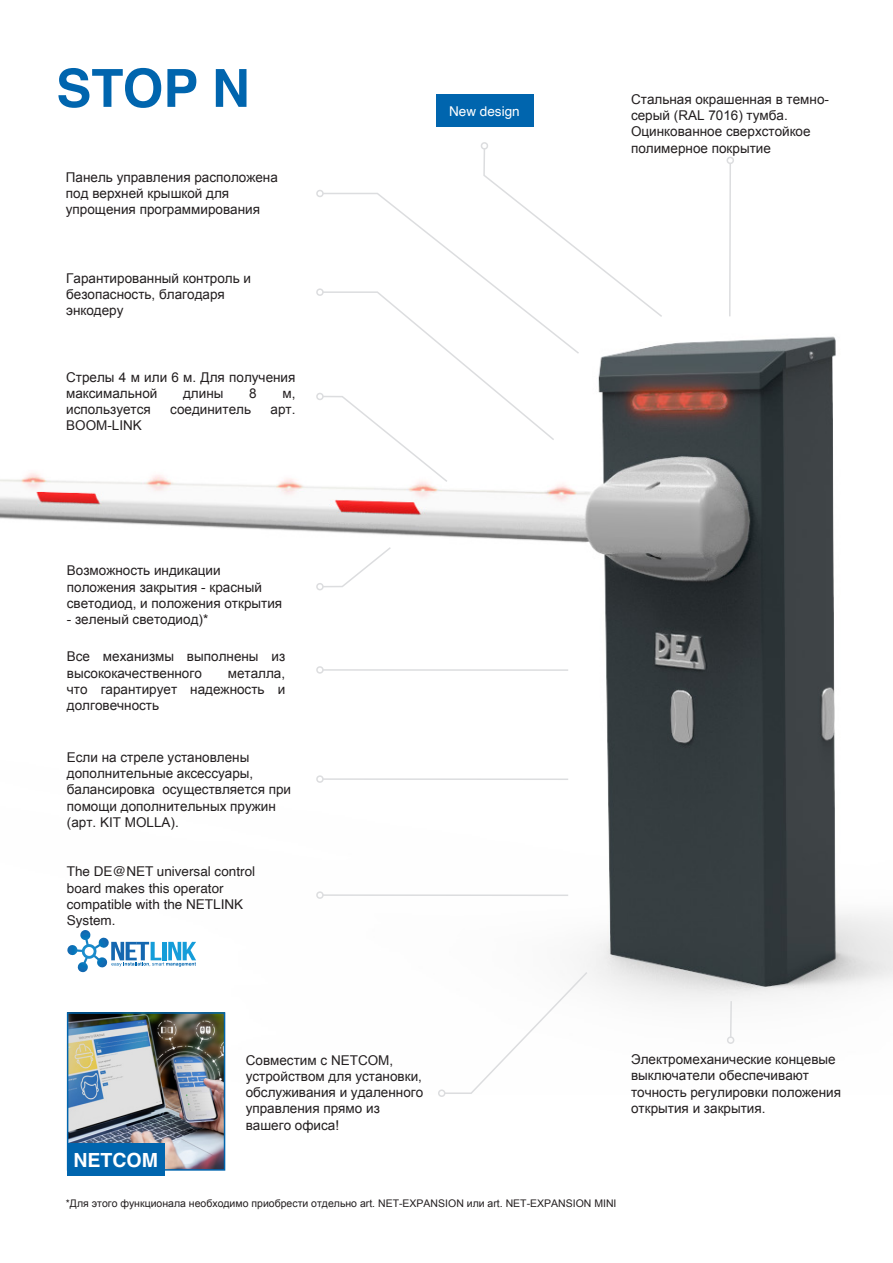
<style>
.page{position:relative;width:893px;height:1263px;background:#fff}
.page>*{position:absolute;margin:0;border:0;box-sizing:border-box;transform-origin:0 0}
.TITOLO_FAMIGLIA_MOTO{font:700 52.5px "Helvetica";color:#0065ae}
.t1{font:700 19.5px "Helvetica";color:#fff}
.DESCRIZIONE_HIGHLIGH{font:13.5px/16.2px "Arial";color:#231f20}
.NOTE_TABELLE__nidifi{font:13.5px/16.2px "Arial";color:#231f20}
.DESCRIZIONE_HIGHLIGH-2{font:13.5px/16.2px "Helvetica";color:#231f20}
.DESCRIZIONE_HIGHLIGH-3{font:13.5px "Helvetica";color:#fff}
.DESCRIZIONE_HIGHLIGH-4{font:10.5px "Arial";color:#231f20}
.s1{font-family:"Helvetica"}
</style>
<div class="page">
<img style="left:0;top:336px;width:893px;height:759px">
<svg style="left:67px;top:930px;width:129px;height:43px"></svg>
<div style="left:436px;top:94px;width:97px;height:33px;background:#0065ae"></div>
<svg style="left:443px;top:970px;width:146px;height:125px"></svg>
<div style="left:438px;top:1089px;width:7px;height:8px;border:2px solid #dcdddf;border-radius:50%"></div>
<hr style="left:323px;top:778px;width:245px;height:2px;background:#dcdddf">
<svg style="left:316px;top:774px;width:9px;height:10px"></svg>
<hr style="left:323px;top:669px;width:245px;height:2px;background:#dcdddf">
<svg style="left:316px;top:665px;width:9px;height:10px"></svg>
<hr style="left:323px;top:894px;width:245px;height:2px;background:#dcdddf">
<svg style="left:316px;top:890px;width:9px;height:10px"></svg>
<svg style="left:316px;top:546px;width:76px;height:46px"></svg>
<svg style="left:316px;top:142px;width:348px;height:341px"></svg>
<svg style="left:726px;top:156px;width:8px;height:161px"></svg>
<svg style="left:727px;top:999px;width:9px;height:46px"></svg>
<img style="left:70px;top:1015px;width:152px;height:153px">
<div style="left:67px;top:1012px;width:158px;height:159px;border:2px solid #0065ae"></div>
<div style="left:67px;top:1143px;width:98px;height:32px;background:#0065ae"></div>
<p class="TITOLO_FAMIGLIA_MOTO" style="left:56px;top:56px;width:195px">STOP N</p>
<p class="DESCRIZIONE_HIGHLIGH" style="left:66px;top:169px;width:213px">Панель управления расположена под верхней крышкой для упрощения программирования</p>
<p class="DESCRIZIONE_HIGHLIGH" style="left:66px;top:270px;width:186px">Гарантированный контроль и безопасность, благодаря энкодеру</p>
<p class="DESCRIZIONE_HIGHLIGH" style="left:66px;top:369px;width:231px">Стрелы 4 м или 6 м. Для получения максимальной</p>
<p class="DESCRIZIONE_HIGHLIGH" style="left:183px;top:385px;width:42px">длины</p>
<p class="DESCRIZIONE_HIGHLIGH" style="left:249px;top:385px;width:9px">8</p>
<p class="DESCRIZIONE_HIGHLIGH" style="left:282px;top:385px;width:15px">м,</p>
<p class="DESCRIZIONE_HIGHLIGH" style="left:66px;top:402px;width:86px">используется</p>
<p class="DESCRIZIONE_HIGHLIGH" style="left:170px;top:402px;width:82px">соединитель</p>
<p class="DESCRIZIONE_HIGHLIGH" style="left:271px;top:402px;width:26px">арт.</p>
<p class="DESCRIZIONE_HIGHLIGH" style="left:66px;top:418px;width:77px">BOOM-LINK</p>
<p class="DESCRIZIONE_HIGHLIGH" style="left:67px;top:563px;width:217px">Возможность индикации положения закрытия - красный светодиод, и положения открытия</p>
<p class="DESCRIZIONE_HIGHLIGH" style="left:67px;top:611px;width:143px">- зеленый светодиод)*</p>
<p class="DESCRIZIONE_HIGHLIGH" style="left:67px;top:649px;width:220px">Все механизмы выполнены из высококачественного</p>
<p class="DESCRIZIONE_HIGHLIGH" style="left:67px;top:665px;width:220px;text-align:justify;text-indent:161px">металла, что гарантирует надежность и долговечность</p>
<p class="DESCRIZIONE_HIGHLIGH" style="left:67px;top:749px;width:226px">Если на стреле установлены дополнительные аксессуары, балансировка осуществляется при помощи дополнительных пружин (арт. KIT MOLLA).</p>
<p class="DESCRIZIONE_HIGHLIGH-2" style="left:67px;top:864px;width:190px">The DE@NET universal control board makes this operator compatible with the NETLINK<br>System.</p>
<p class="DESCRIZIONE_HIGHLIGH-3" style="left:449px;top:100px;width:72px">New design</p>
<p class="DESCRIZIONE_HIGHLIGH" style="left:631px;top:91px;width:199px">Стальная окрашенная в темно&shy;серый (RAL 7016) тумба.<br>Оцинкованное сверхстойкое полимерное покрытие</p>
<p class="t1" style="left:73px;top:1148px;width:86px">NETCOM</p>
<p class="DESCRIZIONE_HIGHLIGH" style="left:246px;top:1052px;width:179px">Совместим с NETCOM, устройством для установки, обслуживания и удаленного управления прямо из вашего офиса!</p>
<p class="NOTE_TABELLE__nidifi" style="left:631px;top:1051px;width:211px">Электромеханические концевые выключатели обеспечивают точность регулировки положения открытия и закрытия.</p>
<p class="DESCRIZIONE_HIGHLIGH-4" style="left:66px;top:1196px;width:552px"><span class="s1">*</span>Для этого функционала необходимо приобрести отдельно art. NET-EXPANSION или art. NET-EXPANSION MINI</p>
</div>
